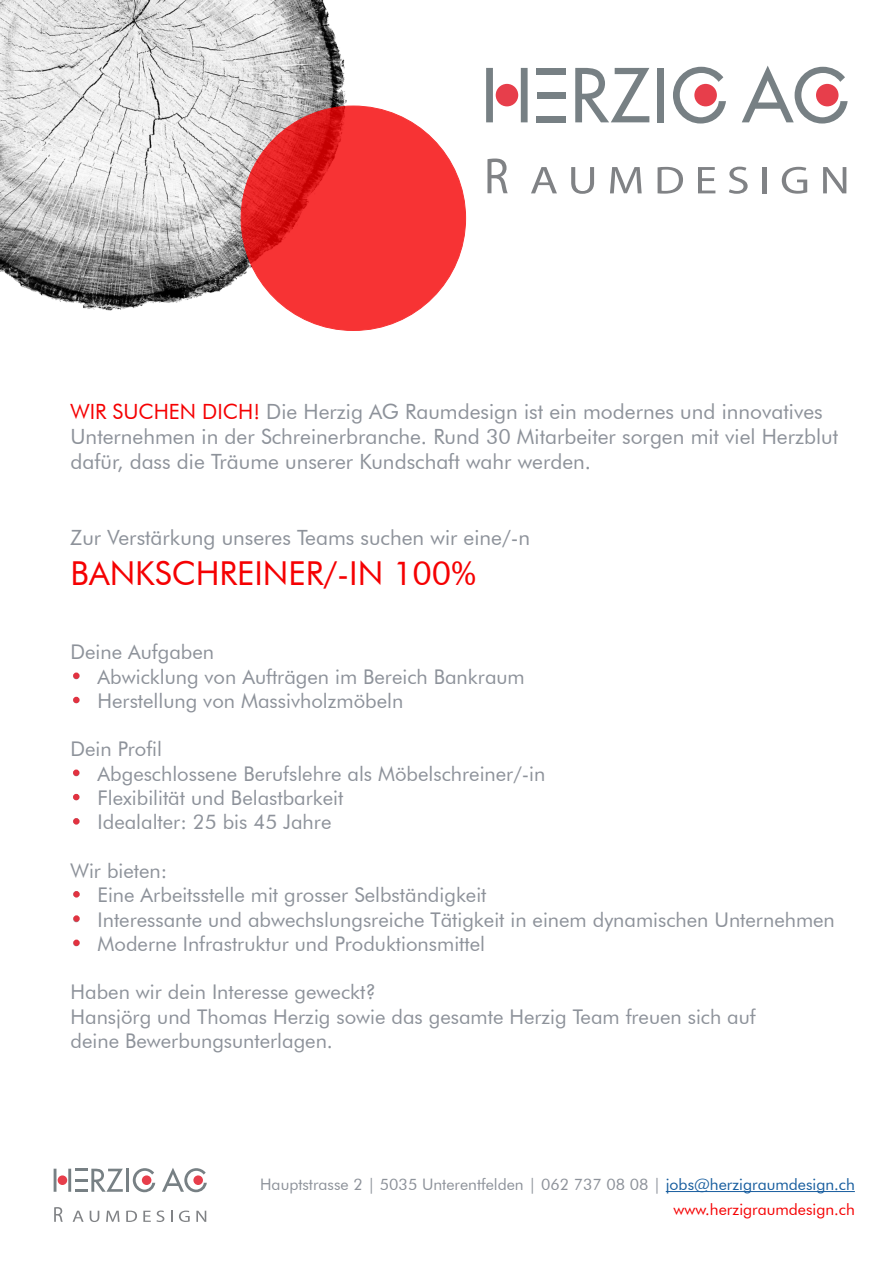
<style>
.page{position:relative;width:893px;height:1263px;background:#fff}
.page>*{position:absolute;margin:0;border:0;box-sizing:border-box;transform-origin:0 0}
.t1{font:33px "Futura BT";color:#f50002}
.t2{font:21px/25.2px "Futura BT";color:#8d929a}
.t3{font:20.25px "Futura BT";color:#8d929a}
.t4{font:15.9px "Futura BT";color:#8d929a}
.t5{font:15.9px "Futura BT";color:#f50002}
.s1{color:#f50002}
.s2{color:#175d9e}
</style>
<div class="page">
<img style="left:0;top:0;width:349px;height:312px">
<div style="left:58px;top:1175px;width:9px;height:10px;background:#e73e4b;border-radius:50%"></div>
<hr style="left:126px;top:1169px;width:3px;height:23px;background:#778084">
<svg style="left:133px;top:1168px;width:22px;height:24px"></svg>
<svg style="left:162px;top:1168px;width:45px;height:24px"></svg>
<hr style="left:54px;top:1169px;width:2px;height:23px;background:#778084">
<hr style="left:68px;top:1169px;width:3px;height:23px;background:#778084">
<svg style="left:75px;top:1169px;width:48px;height:23px"></svg>
<svg style="left:73px;top:1211px;width:11px;height:11px"></svg>
<svg style="left:90px;top:1211px;width:9px;height:11px"></svg>
<svg style="left:106px;top:1211px;width:14px;height:11px"></svg>
<svg style="left:126px;top:1210px;width:11px;height:12px"></svg>
<svg style="left:143px;top:1210px;width:21px;height:12px"></svg>
<svg style="left:171px;top:1211px;width:2px;height:11px"></svg>
<svg style="left:179px;top:1210px;width:11px;height:12px"></svg>
<svg style="left:196px;top:1211px;width:10px;height:11px"></svg>
<svg style="left:54px;top:1207px;width:9px;height:15px"></svg>
<hr style="left:666px;top:1191px;width:189px;height:1px;background:#175d9e">
<svg style="left:241px;top:106px;width:225px;height:224px;background:#f12d2e"></svg>
<svg style="left:575px;top:68px;width:74px;height:54px"></svg>
<div style="left:657px;top:68px;width:7px;height:54px;background:#778084"></div>
<svg style="left:673px;top:67px;width:53px;height:56px"></svg>
<svg style="left:742px;top:66px;width:106px;height:57px"></svg>
<div style="left:537px;top:92px;width:28px;height:6px;background:#778084"></div>
<div style="left:537px;top:68px;width:29px;height:6px;background:#778084"></div>
<svg style="left:486px;top:68px;width:42px;height:54px"></svg>
<div style="left:537px;top:116px;width:29px;height:6px;background:#778084"></div>
<svg style="left:531px;top:167px;width:26px;height:26px"></svg>
<svg style="left:571px;top:167px;width:23px;height:27px"></svg>
<svg style="left:610px;top:167px;width:32px;height:26px"></svg>
<svg style="left:658px;top:167px;width:25px;height:27px"></svg>
<svg style="left:698px;top:167px;width:17px;height:26px"></svg>
<svg style="left:729px;top:167px;width:19px;height:27px"></svg>
<hr style="left:763px;top:167px;width:4px;height:26px;background:#808285">
<svg style="left:782px;top:167px;width:25px;height:27px"></svg>
<svg style="left:823px;top:167px;width:23px;height:26px"></svg>
<svg style="left:487px;top:159px;width:21px;height:34px"></svg>
<div style="left:73px;top:672px;width:7px;height:7px;border:2px solid #e23240;border-radius:50%"></div>
<div style="left:73px;top:697px;width:7px;height:6px;border:2px solid #e23240;border-radius:50%"></div>
<svg style="left:73px;top:794px;width:6px;height:6px"></svg>
<div style="left:73px;top:818px;width:7px;height:6px;border:2px solid #e23240;border-radius:50%"></div>
<div style="left:73px;top:769px;width:6px;height:7px;border:2px solid #e23240;border-radius:50%"></div>
<div style="left:73px;top:939px;width:7px;height:7px;border:2px solid #e23240;border-radius:50%"></div>
<div style="left:73px;top:915px;width:7px;height:7px;border:2px solid #e23240;border-radius:50%"></div>
<div style="left:73px;top:891px;width:7px;height:6px;border:2px solid #e23240;border-radius:50%"></div>
<p class="t2" style="left:71px;top:399px;width:769px"><span class="s1">WIR SUCHEN DICH!</span> Die Herzig AG Raumdesign ist ein modernes und innovatives<br>Unternehmen in der Schreinerbranche. Rund 30 Mitarbeiter sorgen mit viel Herzblut dafür, dass die Träume unserer Kundschaft wahr werden.</p>
<p class="t2" style="left:71px;top:525px;width:461px">Zur Verstärkung unseres Teams suchen wir eine/-n</p>
<p class="t1" style="left:71px;top:553px;width:407px">BANKSCHREINER/-IN 100%</p>
<p class="t3" style="left:71px;top:640px;width:145px">Deine Aufgaben</p>
<p class="t3" style="left:71px;top:664px;width:456px">• Abwicklung von Aufträgen im Bereich Bankraum</p>
<p class="t3" style="left:71px;top:688px;width:334px">• Herstellung von Massivholzmöbeln</p>
<p class="t3" style="left:71px;top:737px;width:93px">Dein Profil</p>
<p class="t3" style="left:71px;top:761px;width:476px">• Abgeschlossene Berufslehre als Möbelschreiner/-in</p>
<p class="t3" style="left:71px;top:785px;width:274px">• Flexibilität und Belastbarkeit</p>
<p class="t3" style="left:71px;top:810px;width:262px">• Idealalter: 25 bis 45 Jahre</p>
<p class="t3" style="left:71px;top:858px;width:98px">Wir bieten:</p>
<p class="t3" style="left:71px;top:883px;width:417px">• Eine Arbeitsstelle mit grosser Selbständigkeit</p>
<p class="t3" style="left:71px;top:907px;width:766px">• Interessante und abwechslungsreiche Tätigkeit in einem dynamischen Unternehmen</p>
<p class="t3" style="left:71px;top:931px;width:416px">• Moderne Infrastruktur und Produktionsmittel</p>
<p class="t3" style="left:71px;top:980px;width:307px">Haben wir dein Interesse geweckt?</p>
<p class="t3" style="left:71px;top:1004px;width:687px">Hansjörg und Thomas Herzig sowie das gesamte Herzig Team freuen sich auf</p>
<p class="t3" style="left:71px;top:1028px;width:264px">deine Bewerbungsunterlagen.</p>
<p class="t4" style="left:260px;top:1174px;width:596px">Hauptstrasse 2 | 5035 Unterentfelden | 062 737 08 08 | <span class="s2">jobs@herzigraumdesign.ch</span></p>
<p class="t5" style="left:673px;top:1200px;width:183px">www.herzigraumdesign.ch</p>
</div>
